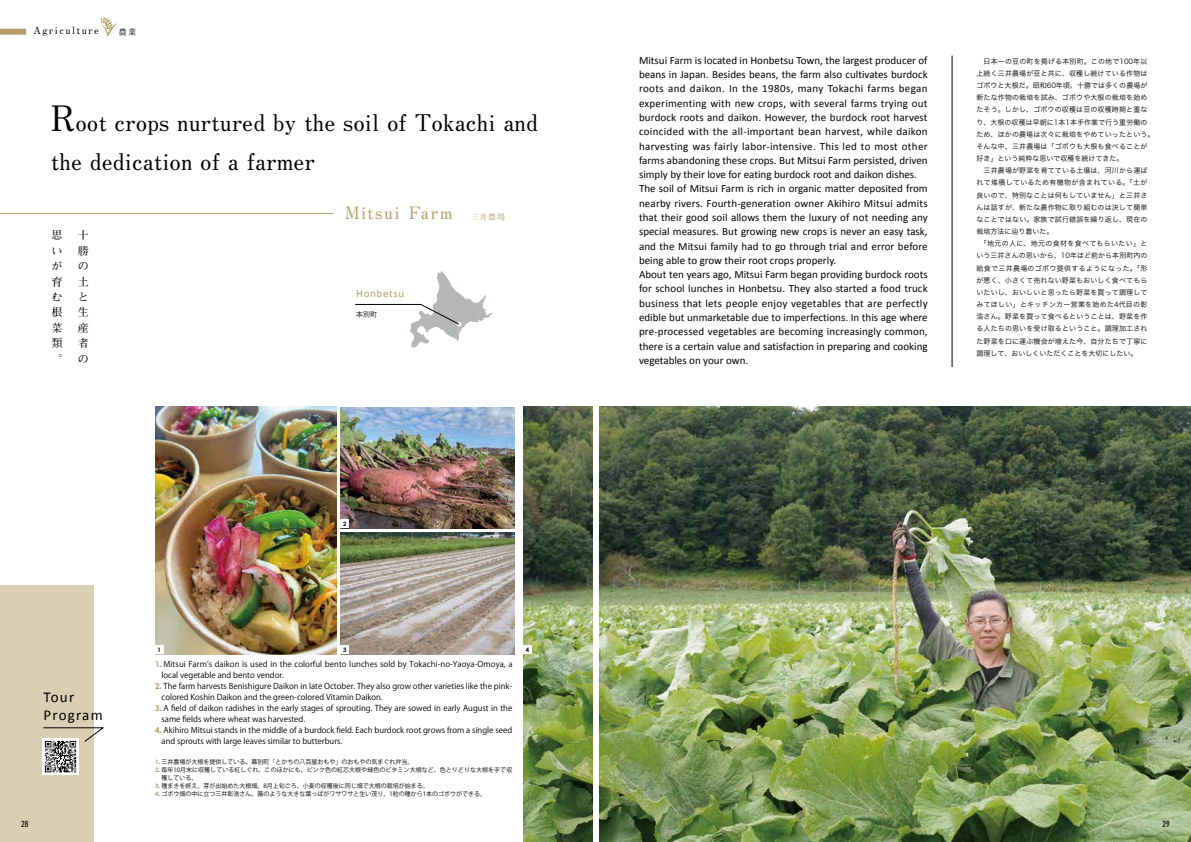
<style>
.page{position:relative;width:1191px;height:842px;background:#fff}
.page>*{position:absolute;margin:0;border:0;box-sizing:border-box;transform-origin:0 0}
.t1{font:700 23px/38.8px "Futo Min A101 Pro";color:#000}
.t2{font:700 17px "Futo Min A101 Pro";letter-spacing:.09em;color:#b69d67}
.t3{font:15px/17.8px "Calibri";letter-spacing:.08em;color:#000}
.t4{font:11px/14.3px "Calibri";color:#000}
.t5{font:700 11px/15.4px "Futo Min A101 Pro";color:#000;text-align:justify}
.t6{font:11px "Calibri";letter-spacing:.06em;color:#b69d67}
.t7{font:700 10px "Futo Min A101 Pro";letter-spacing:.14em;color:#000}
.t8{font:condensed 9px "DIN2014";color:#000}
.t9{font:8px "Koz Go Pro";color:#000}
.t10{font:700 8px "Futo Min A101 Pro";color:#000}
.t11{font:7px/12.2px "Hira Kaku Pro W3";letter-spacing:.02em;color:#000}
.t12{font:6px "Koz Go Pro";color:#000}
.t13{font:700 6px "Century Gothic";color:#000}
.s1{font-size:35px}
.s2{font-size:8px}
.s3{font-family:"Century Gothic";font-weight:700;color:#b69d67}
.s4{font-weight:800;color:#b69d67}
</style>
<div class="page">
<div style="left:0;top:585px;width:94px;height:257px;background:#daceb3"></div>
<img style="left:523px;top:407px;width:668px;height:435px">
<img style="left:155px;top:407px;width:181px;height:247px">
<img style="left:340px;top:407px;width:174px;height:121px">
<img style="left:340px;top:533px;width:174px;height:121px">
<hr style="left:0;top:213px;width:333px;height:1px;background:#b69d67">
<hr style="left:952px;top:56px;width:1px;height:311px;background:#000">
<div style="left:0;top:29px;width:26px;height:6px;background:#b69d67"></div>
<svg style="left:355px;top:271px;width:138px;height:77px"></svg>
<img style="left:42px;top:738px;width:37px;height:37px">
<svg style="left:43px;top:727px;width:61px;height:15px"></svg>
<svg style="left:100px;top:17px;width:18px;height:19px"></svg>
<div style="left:340px;top:520px;width:9px;height:8px;background:#fff"></div>
<div style="left:340px;top:646px;width:9px;height:8px;background:#fff"></div>
<div style="left:155px;top:646px;width:8px;height:8px;background:#fff"></div>
<div style="left:523px;top:646px;width:8px;height:8px;background:#fff"></div>
<div style="left:592px;top:0;width:6px;height:842px;background:#fff"></div>
<p class="t7" style="left:34px;top:23px;width:67px">Agriculture</p>
<p class="t10" style="left:119px;top:25px;width:19px">農業</p>
<h1 class="t1" style="left:51px;top:100px;width:489px"><span class="s1">R</span>oot crops nurtured by the soil of Tokachi and the dedication of a farmer</h1>
<p class="t5" style="left:52px;top:226px;width:12px">思いが育む根菜類。</p>
<p class="t5" style="left:78px;top:226px;width:12px;text-align:left">十勝の土と生産者の</p>
<h2 class="t2" style="left:345px;top:200px;width:161px">Mitsui Farm <span class="s2">三井農場</span></h2>
<p class="t6" style="left:356px;top:286px;width:49px">Honbetsu</p>
<p class="t11" style="left:356px;top:308px;width:22px">本別町</p>
<h3 class="t3" style="left:44px;top:688px;width:61px">Tour<br>Program</h3>
<p class="t13" style="left:343px;top:520px;width:5px">2</p>
<p class="t13" style="left:158px;top:646px;width:5px">1</p>
<p class="t13" style="left:343px;top:646px;width:5px">3</p>
<p class="t13" style="left:526px;top:646px;width:5px">4</p>
<p class="t9" style="left:155px;top:659px;width:359px"><span class="s3">1</span><span class="s4">．</span>Mitsui Farm's daikon is used in the colorful bento lunches sold by Tokachi-no-Yaoya-Omoya, a</p>
<p class="t9" style="left:161px;top:670px;width:124px">local vegetable and bento vendor.</p>
<p class="t9" style="left:155px;top:681px;width:359px"><span class="s3">2</span><span class="s4">．</span>The farm harvests Benishigure Daikon in late October. They also grow other varieties like the pink-</p>
<p class="t9" style="left:161px;top:692px;width:223px">colored Koshin Daikon and the green-colored Vitamin Daikon.</p>
<p class="t9" style="left:155px;top:703px;width:359px"><span class="s3">3</span><span class="s4">．</span>A field of daikon radishes in the early stages of sprouting. They are sowed in early August in the</p>
<p class="t9" style="left:161px;top:714px;width:145px">same fields where wheat was harvested.</p>
<p class="t9" style="left:155px;top:725px;width:359px"><span class="s3">4</span><span class="s4">．</span>Akihiro Mitsui stands in the middle of a burdock field. Each burdock root grows from a single seed</p>
<p class="t9" style="left:161px;top:736px;width:182px">and sprouts with large leaves similar to butterburs.</p>
<p class="t12" style="left:155px;top:758px;width:260px"><span class="s3">1</span><span class="s4">．</span>三井農場が大根を提供している、幕別町「とかちの八百屋おもや」のおもやの気まぐれ弁当。</p>
<p class="t12" style="left:155px;top:766px;width:359px"><span class="s3">2</span><span class="s4">．</span>毎年10月末に収穫している紅しぐれ。このほかにも、ピンク色の紅芯大根や緑色のビタミン大根など、色とりどりな大根を手で収</p>
<p class="t12" style="left:161px;top:774px;width:37px">穫している。</p>
<p class="t12" style="left:155px;top:782px;width:275px"><span class="s3">3</span><span class="s4">．</span>種まきを終え、芽が出始めた大根畑。8月上旬ごろ、小麦の収穫後に同じ畑で大根の栽培が始まる。</p>
<p class="t12" style="left:155px;top:790px;width:332px"><span class="s3">4</span><span class="s4">．</span>ゴボウ畑の中に立つ三井彰浩さん。蕗のような大きな葉っぱがワサワサと生い茂り、1粒の種から1本のゴボウができる。</p>
<p class="t4" style="left:639px;top:53px;width:290px">Mitsui Farm is located in Honbetsu Town, the largest producer of beans in Japan. Besides beans, the farm also cultivates burdock roots and daikon. In the 1980s, many Tokachi farms began experimenting with new crops, with several farms trying out burdock roots and daikon. However, the burdock root harvest coincided with the all-important bean harvest, while daikon harvesting was fairly labor-intensive. This led to most other farms abandoning these crops. But Mitsui Farm persisted, driven simply by their love for eating burdock root and daikon dishes.<br>The soil of Mitsui Farm is rich in organic matter deposited from nearby rivers. Fourth-generation owner Akihiro Mitsui admits that their good soil allows them the luxury of not needing any special measures. But growing new crops is never an easy task, and the Mitsui family had to go through trial and error before being able to grow their root crops properly.<br>About ten years ago, Mitsui Farm began providing burdock roots for school lunches in Honbetsu. They also started a food truck business that lets people enjoy vegetables that are perfectly edible but unmarketable due to imperfections. In this age where pre-processed vegetables are becoming increasingly common, there is a certain value and satisfaction in preparing and cooking vegetables on your own.</p>
<p class="t11" style="left:976px;top:55px;width:179px">　日本一の豆の町を掲げる本別町。この地で100年以上続く三井農場が豆と共に、収穫し続けている作物はゴボウと大根だ。昭和60年頃、十勝では多くの農場が新たな作物の栽培を試み、ゴボウや大根の栽培を始めたそう。しかし、ゴボウの収穫は豆の収穫時期と重なり、大根の収穫は早朝に1本1本手作業で行う重労働のため、ほかの農場は次々に栽培をやめていったという。そんな中、三井農場は「ゴボウも大根も食べることが好き」という純粋な思いで収穫を続けてきた。<br>　三井農場が野菜を育てている土壌は、河川から運ばれて堆積しているため有機物が含まれている。「土が良いので、特別なことは何もしていません」と三井さんは話すが、新たな農作物に取り組むのは決して簡単なことではない。家族で試行錯誤を繰り返し、現在の栽培方法に辿り着いた。<br>　「地元の人に、地元の食材を食べてもらいたい」という三井さんの思いから、10年ほど前から本別町内の給食で三井農場のゴボウ提供するようになった。「形が悪く、小さくて売れない野菜もおいしく食べてもらいたいし、おいしいと思ったら野菜を買って調理してみてほしい」とキッチンカー営業を始めた4代目の彰浩さん。野菜を買って食べるということは、野菜を作る人たちの思いを受け取るということ。調理加工された野菜を口に運ぶ機会が増えた今、自分たちで丁寧に調理して、おいしくいただくことを大切にしたい。</p>
<p class="t8" style="left:21px;top:818px;width:9px">28</p>
<p class="t8" style="left:1162px;top:818px;width:9px">29</p>
</div>
